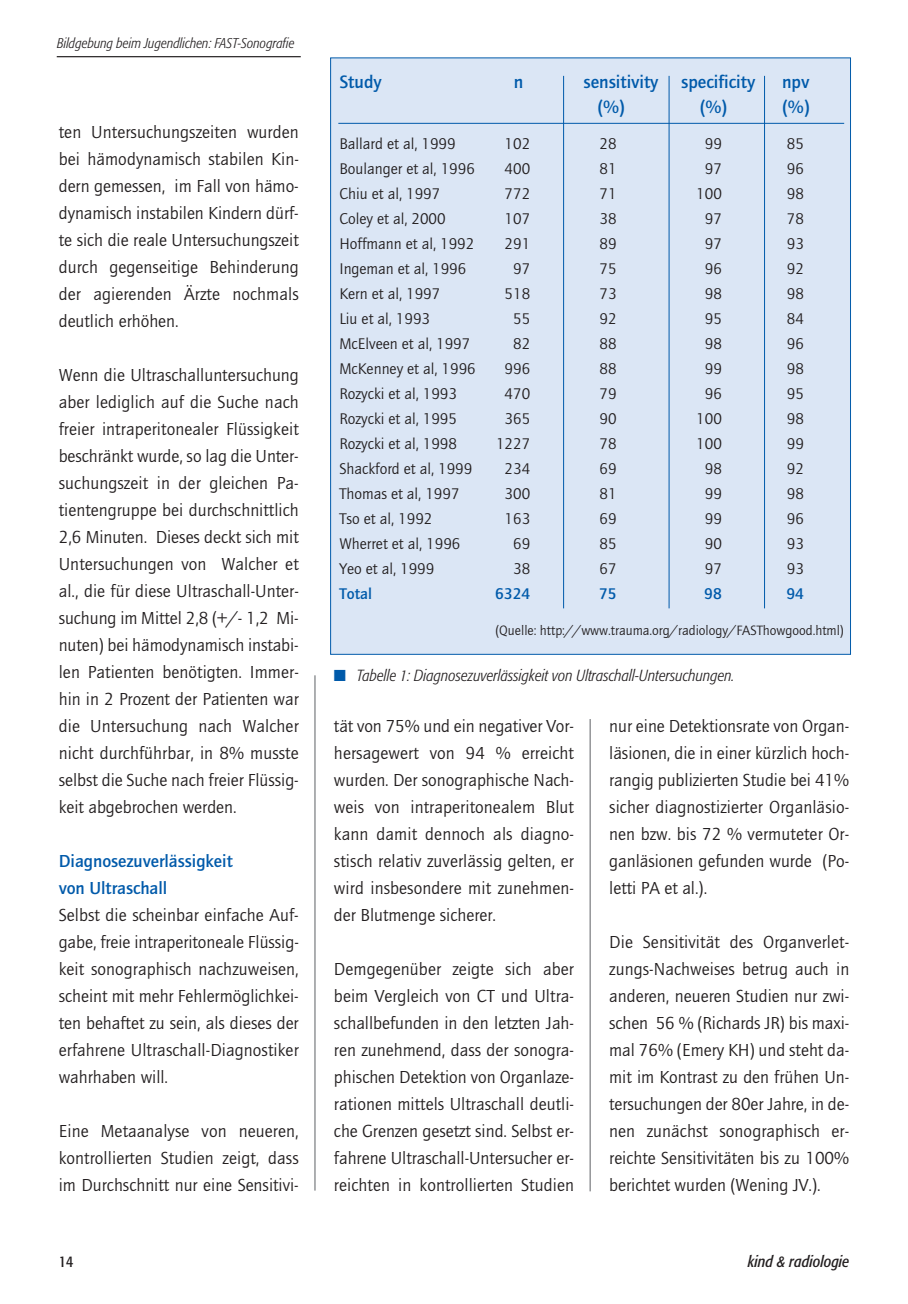
<style>
.page{position:relative;width:908px;height:1304px;background:#fff}
.page>*{position:absolute;margin:0;border:0;box-sizing:border-box;transform-origin:0 0}
.t1{font:700 18.4px "Quay";color:#005aaa}
.t2{font:18px/27px "Quay";color:#231f20;text-align:justify}
.t3{font:700 18px/27px "Quay";color:#005aaa}
.t4{font:16px "Quay";color:#231f20}
.t5{font:italic 300 condensed 16px "Formata";color:#231f20}
.t6{font:italic condensed 16px "Formata";color:#231f20}
.t7{font:700 16px "Quay";color:#005aaa}
.t8{font:condensed 16px "Formata";color:#231f20}
.t9{font:14px "Quay";color:#231f20}
.t10{font:italic 300 condensed 14px "Formata";color:#231f20}
.s1{color:#005aaa}
</style>
<div class="page">
<hr style="left:314px;top:675px;width:1px;height:516px;background:#939598">
<hr style="left:589px;top:719px;width:1px;height:472px;background:#939598">
<hr style="left:57px;top:56px;width:243px;height:1px;background:#231f20">
<div style="left:331px;top:58px;width:518px;height:596px;background:#dbe6f5"></div>
<hr style="left:338px;top:123px;width:505px;height:1px;background:#005aaa">
<hr style="left:563px;top:76px;width:1px;height:532px;background:#005aaa">
<hr style="left:668px;top:76px;width:1px;height:532px;background:#005aaa">
<hr style="left:763px;top:76px;width:1px;height:532px;background:#005aaa">
<p class="t10" style="left:57px;top:38px;width:239px">Bildgebung beim Jugendlichen: FAST-Sonografie</p>
<p class="t2" style="left:59px;top:120px;width:241px">ten Untersuchungszeiten wurden bei hämodynamisch stabilen Kin&shy;dern gemessen, im Fall von hämo&shy;dynamisch instabilen Kindern dürf&shy;te sich die reale Untersuchungszeit durch gegenseitige Behinderung der agierenden Ärzte nochmals deutlich erhöhen.</p>
<p class="t2" style="left:59px;top:363px;width:241px">Wenn die Ultraschalluntersuchung aber lediglich auf die Suche nach freier intraperitonealer Flüssigkeit beschränkt wurde, so lag die Unter&shy;suchungszeit in der gleichen Pa&shy;tientengruppe bei durchschnittlich 2,6 Minuten. Dieses deckt sich mit Untersuchungen von Walcher et al., die für diese Ultraschall-Unter&shy;suchung im Mittel 2,8 (+/- 1,2 Mi&shy;nuten) bei hämodynamisch instabi&shy;len Patienten benötigten. Immer&shy;hin in 2 Prozent der Patienten war die Untersuchung nach Walcher nicht durchführbar, in 8% musste selbst die Suche nach freier Flüssig&shy;keit abgebrochen werden.</p>
<p class="t3" style="left:59px;top:849px;width:175px">Diagnosezuverlässigkeit von Ultraschall</p>
<p class="t2" style="left:59px;top:903px;width:241px">Selbst die scheinbar einfache Auf&shy;gabe, freie intraperitoneale Flüssig&shy;keit sonographisch nachzuweisen, scheint mit mehr Fehlermöglichkei&shy;ten behaftet zu sein, als dieses der erfahrene Ultraschall-Diagnostiker wahrhaben will.</p>
<p class="t2" style="left:59px;top:1119px;width:241px">Eine Metaanalyse von neueren, kontrollierten Studien zeigt, dass im Durchschnitt nur eine Sensitivi-</p>
<p class="t1" style="left:339px;top:74px;width:44px">Study</p>
<p class="t1" style="left:513px;top:74px;width:11px">n</p>
<p class="t1" style="left:583px;top:74px;width:173px">sensitivity specificity</p>
<p class="t1" style="left:781px;top:74px;width:29px">npv</p>
<p class="t1" style="left:597px;top:99px;width:29px">(%)</p>
<p class="t1" style="left:699px;top:99px;width:29px">(%)</p>
<p class="t1" style="left:781px;top:99px;width:29px">(%)</p>
<p class="t4" style="left:339px;top:138px;width:118px">Ballard et al, 1999</p>
<p class="t4" style="left:504px;top:138px;width:27px">102</p>
<p class="t4" style="left:599px;top:138px;width:19px">28</p>
<p class="t4" style="left:704px;top:138px;width:19px">99</p>
<p class="t4" style="left:786px;top:138px;width:19px">85</p>
<p class="t4" style="left:339px;top:163px;width:137px">Boulanger et al, 1996</p>
<p class="t4" style="left:504px;top:163px;width:27px">400</p>
<p class="t4" style="left:599px;top:163px;width:19px">81</p>
<p class="t4" style="left:704px;top:163px;width:19px">97</p>
<p class="t4" style="left:786px;top:163px;width:19px">96</p>
<p class="t4" style="left:339px;top:188px;width:102px">Chiu et al, 1997</p>
<p class="t4" style="left:504px;top:188px;width:27px">772</p>
<p class="t4" style="left:599px;top:188px;width:19px">71</p>
<p class="t4" style="left:696px;top:188px;width:27px">100</p>
<p class="t4" style="left:786px;top:188px;width:19px">98</p>
<p class="t4" style="left:339px;top:213px;width:108px">Coley et al, 2000</p>
<p class="t4" style="left:504px;top:213px;width:27px">107</p>
<p class="t4" style="left:599px;top:213px;width:19px">38</p>
<p class="t4" style="left:704px;top:213px;width:19px">97</p>
<p class="t4" style="left:786px;top:213px;width:19px">78</p>
<p class="t4" style="left:339px;top:238px;width:136px">Hoffmann et al, 1992</p>
<p class="t4" style="left:504px;top:238px;width:27px">291</p>
<p class="t4" style="left:599px;top:238px;width:19px">89</p>
<p class="t4" style="left:704px;top:238px;width:19px">97</p>
<p class="t4" style="left:786px;top:238px;width:19px">93</p>
<p class="t4" style="left:339px;top:263px;width:128px">Ingeman et al, 1996</p>
<p class="t4" style="left:513px;top:263px;width:19px">97</p>
<p class="t4" style="left:599px;top:263px;width:19px">75</p>
<p class="t4" style="left:704px;top:263px;width:19px">96</p>
<p class="t4" style="left:786px;top:263px;width:19px">92</p>
<p class="t4" style="left:339px;top:288px;width:102px">Kern et al, 1997</p>
<p class="t4" style="left:504px;top:288px;width:27px">518</p>
<p class="t4" style="left:599px;top:288px;width:19px">73</p>
<p class="t4" style="left:704px;top:288px;width:19px">98</p>
<p class="t4" style="left:786px;top:288px;width:19px">98</p>
<p class="t4" style="left:339px;top:313px;width:92px">Liu et al, 1993</p>
<p class="t4" style="left:513px;top:313px;width:19px">55</p>
<p class="t4" style="left:599px;top:313px;width:19px">92</p>
<p class="t4" style="left:704px;top:313px;width:19px">95</p>
<p class="t4" style="left:786px;top:313px;width:19px">84</p>
<p class="t4" style="left:339px;top:338px;width:132px">McElveen et al, 1997</p>
<p class="t4" style="left:513px;top:338px;width:19px">82</p>
<p class="t4" style="left:599px;top:338px;width:19px">88</p>
<p class="t4" style="left:704px;top:338px;width:19px">98</p>
<p class="t4" style="left:786px;top:338px;width:19px">96</p>
<p class="t4" style="left:339px;top:363px;width:138px">McKenney et al, 1996</p>
<p class="t4" style="left:504px;top:363px;width:27px">996</p>
<p class="t4" style="left:599px;top:363px;width:19px">88</p>
<p class="t4" style="left:704px;top:363px;width:19px">99</p>
<p class="t4" style="left:786px;top:363px;width:19px">98</p>
<p class="t4" style="left:339px;top:388px;width:119px">Rozycki et al, 1993</p>
<p class="t4" style="left:504px;top:388px;width:27px">470</p>
<p class="t4" style="left:599px;top:388px;width:19px">79</p>
<p class="t4" style="left:704px;top:388px;width:19px">96</p>
<p class="t4" style="left:786px;top:388px;width:19px">95</p>
<p class="t4" style="left:339px;top:413px;width:119px">Rozycki et al, 1995</p>
<p class="t4" style="left:504px;top:413px;width:27px">365</p>
<p class="t4" style="left:599px;top:413px;width:19px">90</p>
<p class="t4" style="left:696px;top:413px;width:27px">100</p>
<p class="t4" style="left:786px;top:413px;width:19px">98</p>
<p class="t4" style="left:339px;top:438px;width:119px">Rozycki et al, 1998</p>
<p class="t4" style="left:496px;top:438px;width:36px">1227</p>
<p class="t4" style="left:599px;top:438px;width:19px">78</p>
<p class="t4" style="left:696px;top:438px;width:27px">100</p>
<p class="t4" style="left:786px;top:438px;width:19px">99</p>
<p class="t4" style="left:339px;top:463px;width:134px">Shackford et al, 1999</p>
<p class="t4" style="left:504px;top:463px;width:27px">234</p>
<p class="t4" style="left:599px;top:463px;width:19px">69</p>
<p class="t4" style="left:704px;top:463px;width:19px">98</p>
<p class="t4" style="left:786px;top:463px;width:19px">92</p>
<p class="t4" style="left:339px;top:488px;width:122px">Thomas et al, 1997</p>
<p class="t4" style="left:504px;top:488px;width:27px">300</p>
<p class="t4" style="left:599px;top:488px;width:19px">81</p>
<p class="t4" style="left:704px;top:488px;width:19px">99</p>
<p class="t4" style="left:786px;top:488px;width:19px">98</p>
<p class="t4" style="left:339px;top:513px;width:94px">Tso et al, 1992</p>
<p class="t4" style="left:504px;top:513px;width:27px">163</p>
<p class="t4" style="left:599px;top:513px;width:19px">69</p>
<p class="t4" style="left:704px;top:513px;width:19px">99</p>
<p class="t4" style="left:786px;top:513px;width:19px">96</p>
<p class="t4" style="left:339px;top:538px;width:122px">Wherret et al, 1996</p>
<p class="t4" style="left:513px;top:538px;width:19px">69</p>
<p class="t4" style="left:599px;top:538px;width:19px">85</p>
<p class="t4" style="left:704px;top:538px;width:19px">90</p>
<p class="t4" style="left:786px;top:538px;width:19px">93</p>
<p class="t4" style="left:339px;top:563px;width:96px">Yeo et al, 1999</p>
<p class="t4" style="left:513px;top:563px;width:19px">38</p>
<p class="t4" style="left:599px;top:563px;width:19px">67</p>
<p class="t4" style="left:704px;top:563px;width:19px">97</p>
<p class="t4" style="left:786px;top:563px;width:19px">93</p>
<p class="t7" style="left:339px;top:588px;width:34px">Total</p>
<p class="t7" style="left:495px;top:588px;width:37px">6324</p>
<p class="t7" style="left:598px;top:588px;width:19px">75</p>
<p class="t7" style="left:704px;top:588px;width:19px">98</p>
<p class="t7" style="left:786px;top:588px;width:19px">94</p>
<p class="t9" style="left:495px;top:625px;width:350px">(Quelle: http://www.trauma.org/radiology/FASThowgood.html)</p>
<p class="t5" style="left:334px;top:669px;width:402px"><span class="s1">■</span> Tabelle 1: Diagnosezuverlässigkeit von Ultraschall-Untersuchungen.</p>
<p class="t2" style="left:334px;top:714px;width:241px">tät von 75% und ein negativer Vor&shy;hersagewert von 94 % erreicht wurden. Der sonographische Nach&shy;weis von intraperitonealem Blut kann damit dennoch als diagno&shy;stisch relativ zuverlässig gelten, er wird insbesondere mit zunehmen&shy;der Blutmenge sicherer.</p>
<p class="t2" style="left:334px;top:957px;width:241px">Demgegenüber zeigte sich aber beim Vergleich von CT und Ultra&shy;schallbefunden in den letzten Jah&shy;ren zunehmend, dass der sonogra&shy;phischen Detektion von Organlaze&shy;rationen mittels Ultraschall deutli&shy;che Grenzen gesetzt sind. Selbst er&shy;fahrene Ultraschall-Untersucher er&shy;reichten in kontrollierten Studien</p>
<p class="t2" style="left:609px;top:714px;width:241px">nur eine Detektionsrate von Organ&shy;läsionen, die in einer kürzlich hoch&shy;rangig publizierten Studie bei 41% sicher diagnostizierter Organläsio&shy;nen bzw. bis 72 % vermuteter Or&shy;ganläsionen gefunden wurde (Po&shy;letti PA et al.).</p>
<p class="t2" style="left:609px;top:930px;width:241px">Die Sensitivität des Organverlet&shy;zungs-Nachweises betrug auch in anderen, neueren Studien nur zwi&shy;schen 56 % (Richards JR) bis maxi&shy;mal 76% (Emery KH) und steht da&shy;mit im Kontrast zu den frühen Un&shy;tersuchungen der 80er Jahre, in de&shy;nen zunächst sonographisch er&shy;reichte Sensitivitäten bis zu 100% berichtet wurden (Wening JV.).</p>
<p class="t8" style="left:59px;top:1255px;width:16px">14</p>
<p class="t6" style="left:747px;top:1255px;width:103px">kind &amp; radiologie</p>
</div>
